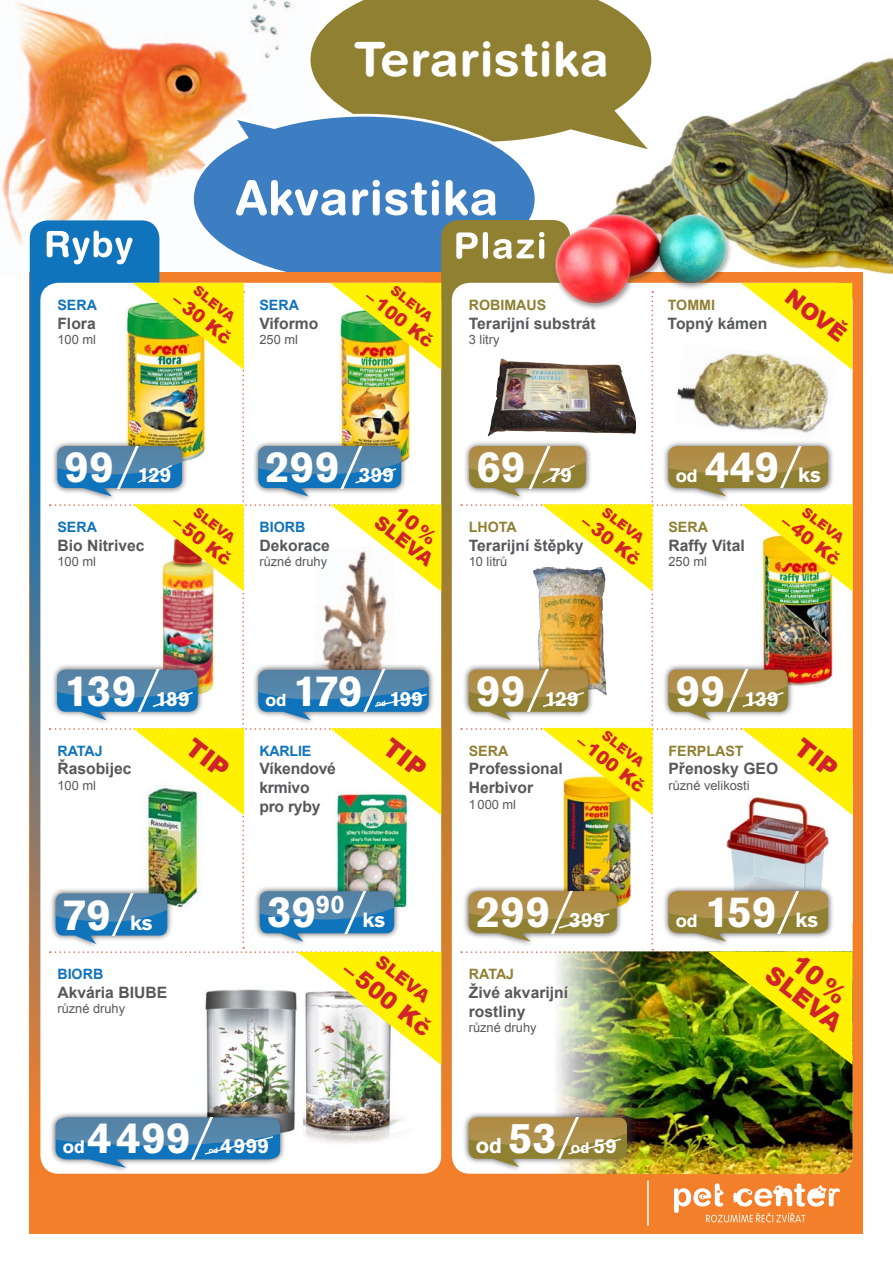
<style>
.page{position:relative;width:893px;height:1263px;background:#fff}
.page>*{position:absolute;margin:0;border:0;box-sizing:border-box;transform-origin:0 0}
.t1{font:700 47.55px "Helvetica Rounded LT";letter-spacing:.02em;color:#fff}
.t2{font:700 43.35px "Akzidenz Grotesk Pro";letter-spacing:.01em;color:#fff}
.t3{font:700 43.2px "Akzidenz Grotesk Pro";color:#fff}
.t4{font:900 24.6px "Arial";color:#d1232a}
.t5{font:900 23.4px "Arial";color:#d1232a}
.t6{font:900 22.5px "Arial";color:#d1232a}
.t7{font:700 21.3px "Akzidenz Grotesk Pro";color:#fff}
.t8{font:700 20.4px "Akzidenz Grotesk Pro";color:#fff}
.t9{font:900 18.9px "Arial";color:#d1232a}
.t10{font:900 18px "Arial";color:#d1232a}
.t11{font:700 18px "Akzidenz Grotesk Pro";color:#fff}
.t12{font:900 17.55px "Arial";color:#d1232a}
.t13{font:700 17.25px "Akzidenz Grotesk Pro";color:#fff}
.t14{font:700 15.6px/18.8px "Arial";color:#57585a}
.t15{font:700 15px "Akzidenz Grotesk Pro";color:#fff}
.t16{font:700 14.25px "Arial";color:#908032}
.t17{font:700 14.25px "Arial";color:#1074bc}
.t18{font:900 13.5px "Arial";color:#d1232a}
.t19{font:12.9px "Arial";color:#57585a}
.t20{font:700 7.65px "Akzidenz Grotesk Pro";color:#fff}
.s1{font-size:43.35px}
.s2{font-size:20.4px}
.s3{font-size:42.6px}
.s4{font-size:20.1px}
</style>
<div class="page">
<img style="left:676px;top:57px;width:217px;height:218px">
<img style="left:1px;top:0;width:291px;height:276px">
<svg style="left:310px;top:0;width:342px;height:145px;background:#9d8e4a"></svg>
<svg style="left:190px;top:112px;width:349px;height:160px;background:#6392be"></svg>
<svg style="left:236px;top:180px;width:260px;height:35px"></svg>
<div style="left:30px;top:272px;width:833px;height:961px;background:#f47f2a"></div>
<svg style="left:30px;top:220px;width:129px;height:952px;background:#507895"></svg>
<svg style="left:441px;top:220px;width:92px;height:952px;background:#af8334"></svg>
<svg style="left:456px;top:232px;width:77px;height:27px"></svg>
<svg style="left:47px;top:230px;width:85px;height:34px"></svg>
<div style="left:40px;top:283px;width:401px;height:891px;background:#fff;border-radius:18px"></div>
<div style="left:452px;top:283px;width:401px;height:891px;background:#fff;border-radius:18px"></div>
<svg style="left:674px;top:1183px;width:166px;height:39px"></svg>
<hr style="left:647px;top:1180px;width:2px;height:46px;background:#fff">
<img style="left:533px;top:145px;width:217px;height:138px">
<img style="left:303px;top:1065px;width:98px;height:78px">
<img style="left:206px;top:1065px;width:90px;height:68px">
<img style="left:554px;top:1065px;width:299px;height:109px">
<div style="left:49px;top:1111px;width:237px;height:62px;background:#231f20;opacity:.75"></div>
<svg style="left:56px;top:1116px;width:224px;height:52px;background:#5b92ba"></svg>
<div style="left:462px;top:1111px;width:171px;height:62px;background:#231f20;opacity:.75"></div>
<svg style="left:469px;top:1116px;width:158px;height:51px;background:#ad9759"></svg>
<img style="left:50px;top:283px;width:391px;height:782px">
<img style="left:461px;top:283px;width:392px;height:782px">
<h1 class="t1" style="left:354px;top:30px;width:256px">Teraristika</h1>
<p class="t17" style="left:57px;top:296px;width:39px">Sera</p>
<p class="t14" style="left:57px;top:315px;width:40px">Flora</p>
<p class="t19" style="left:57px;top:331px;width:40px">100 ml</p>
<p class="t18" style="left:201px;top:281px;width:50px;rotate:38deg">SLEVA</p>
<p class="t10" style="left:183px;top:287px;width:71px;rotate:38deg">–30 Kč</p>
<p class="t17" style="left:259px;top:296px;width:39px">Sera</p>
<p class="t14" style="left:259px;top:315px;width:60px">Viformo</p>
<p class="t19" style="left:259px;top:331px;width:40px">250 ml</p>
<p class="t18" style="left:399px;top:281px;width:50px;rotate:38deg">SLEVA</p>
<p class="t10" style="left:376px;top:283px;width:83px;rotate:38deg">– 100 Kč</p>
<p class="t16" style="left:469px;top:296px;width:79px">ROBIMAUS</p>
<p class="t14" style="left:469px;top:315px;width:128px">Terarijní substrát</p>
<p class="t19" style="left:469px;top:331px;width:32px">3 litry</p>
<p class="t16" style="left:668px;top:296px;width:21px">Tomm</p>
<p class="t16" style="left:711px;top:296px;width:5px">i</p>
<p class="t14" style="left:668px;top:315px;width:101px">Topný kámen</p>
<h3 class="t6" style="left:798px;top:281px;width:72px;rotate:38deg">NOVĚ</h3>
<h3 class="t8" style="left:65px;top:462px;width:108px"><span class="s1">99</span> 129</h3>
<h2 class="t2" style="left:266px;top:439px;width:130px">299 <span class="s2">399</span></h2>
<p class="t17" style="left:57px;top:517px;width:39px">Sera</p>
<p class="t14" style="left:57px;top:536px;width:89px">Bio Nitrivec</p>
<p class="t19" style="left:57px;top:553px;width:40px">100 ml</p>
<p class="t18" style="left:201px;top:502px;width:50px;rotate:38deg">SLEVA</p>
<p class="t10" style="left:183px;top:509px;width:71px;rotate:38deg">–50 Kč</p>
<p class="t17" style="left:259px;top:517px;width:46px">Biorb</p>
<p class="t14" style="left:259px;top:536px;width:72px">Dekorace</p>
<p class="t19" style="left:259px;top:553px;width:69px">různé druhy</p>
<p class="t9" style="left:385px;top:509px;width:70px;rotate:38deg">SLEVA</p>
<h2 class="t2" style="left:476px;top:439px;width:97px">69 <span class="s2">79</span></h2>
<p class="t18" style="left:610px;top:502px;width:50px;rotate:38deg">SLEVA</p>
<p class="t10" style="left:592px;top:509px;width:71px;rotate:38deg">–30 Kč</p>
<p class="t16" style="left:469px;top:517px;width:50px">LHOTA</p>
<p class="t14" style="left:469px;top:536px;width:116px">Terarijní štěpky</p>
<p class="t19" style="left:469px;top:553px;width:40px">10 litrů</p>
<p class="t11" style="left:676px;top:464px;width:24px">od</p>
<h2 class="t2" style="left:705px;top:439px;width:117px">449 <span class="s2">ks</span></h2>
<p class="t16" style="left:668px;top:517px;width:39px">Sera</p>
<p class="t14" style="left:668px;top:536px;width:78px">Raffy Vital</p>
<p class="t19" style="left:668px;top:553px;width:40px">250 ml</p>
<p class="t18" style="left:810px;top:502px;width:50px;rotate:38deg">SLEVA</p>
<p class="t10" style="left:792px;top:509px;width:71px;rotate:38deg">–40 Kč</p>
<h2 class="t2" style="left:64px;top:662px;width:127px">139 <span class="s2">189</span></h2>
<p class="t13" style="left:266px;top:689px;width:23px">od</p>
<h3 class="t3" style="left:293px;top:663px;width:71px">179</h3>
<p class="t20" style="left:377px;top:698px;width:11px">od</p>
<h3 class="t8" style="left:389px;top:685px;width:35px">199</h3>
<h3 class="t8" style="left:476px;top:685px;width:104px"><span class="s1">99</span> 129</h3>
<h3 class="t8" style="left:676px;top:685px;width:104px"><span class="s1">99</span> 139</h3>
<p class="t17" style="left:57px;top:741px;width:47px">RATAJ</p>
<p class="t14" style="left:57px;top:760px;width:76px">Řasobijec</p>
<p class="t19" style="left:57px;top:777px;width:40px">100 ml</p>
<p class="t17" style="left:259px;top:741px;width:53px">Karlie</p>
<p class="t14" style="left:259px;top:760px;width:78px">Víkendové krmivo pro ryby</p>
<p class="t16" style="left:469px;top:741px;width:39px">Sera</p>
<p class="t14" style="left:469px;top:760px;width:96px">Professional<br>Herbivor</p>
<p class="t19" style="left:469px;top:796px;width:49px">1000 ml</p>
<p class="t18" style="left:610px;top:726px;width:50px;rotate:38deg">SLEVA</p>
<p class="t10" style="left:587px;top:728px;width:83px;rotate:38deg">– 100 Kč</p>
<p class="t16" style="left:668px;top:741px;width:58px">Ferplast</p>
<p class="t14" style="left:668px;top:760px;width:111px">Přenosky GEO</p>
<p class="t19" style="left:668px;top:777px;width:83px">různé velikosti</p>
<h2 class="t2" style="left:63px;top:886px;width:91px">79 <span class="s2">ks</span></h2>
<h2 class="t2" style="left:267px;top:884px;width:79px">39<sup>90</sup></h2>
<h3 class="t8" style="left:363px;top:907px;width:24px">ks</h3>
<h2 class="t2" style="left:476px;top:884px;width:130px">299 <span class="s2">399</span></h2>
<p class="t11" style="left:676px;top:909px;width:24px">od</p>
<h2 class="t2" style="left:705px;top:884px;width:114px">159 <span class="s2">ks</span></h2>
<p class="t17" style="left:57px;top:964px;width:46px">Biorb</p>
<p class="t14" style="left:57px;top:983px;width:109px">Akvária BIUBE</p>
<p class="t19" style="left:57px;top:1000px;width:69px">různé druhy</p>
<p class="t12" style="left:386px;top:949px;width:65px;rotate:38deg">SLEVA</p>
<h3 class="t5" style="left:356px;top:953px;width:107px;rotate:38deg">– 500 Kč</h3>
<p class="t16" style="left:469px;top:964px;width:47px">RATAJ</p>
<p class="t14" style="left:469px;top:983px;width:101px">Živé akvarijní rostliny</p>
<p class="t19" style="left:469px;top:1019px;width:69px">různé druhy</p>
<h3 class="t4" style="left:780px;top:957px;width:91px;rotate:38deg">SLEVA</h3>
<h2 class="t2" style="left:88px;top:1110px;width:104px">4499</h2>
<p class="t11" style="left:63px;top:1135px;width:23px">od</p>
<p class="t20" style="left:209px;top:1146px;width:11px">od</p>
<h3 class="t8" style="left:220px;top:1133px;width:50px">4999</h3>
<h3 class="t7" style="left:476px;top:1131px;width:82px">od <span class="s3">53</span></h3>
<p class="t15" style="left:571px;top:1138px;width:47px">od <span class="s4">59</span></p>
</div>
